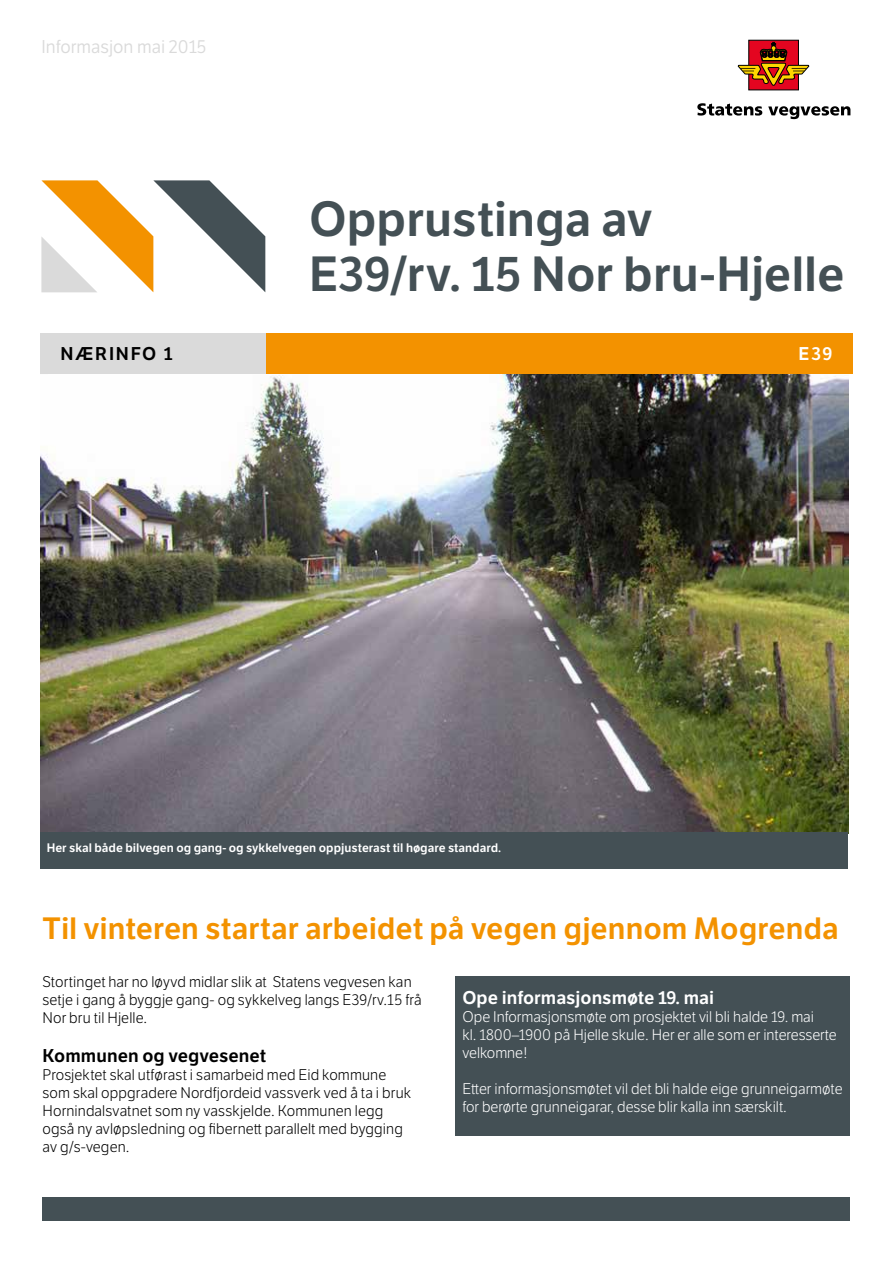
<style>
.page{position:relative;width:893px;height:1263px;background:#fff}
.page>*{position:absolute;margin:0;border:0;box-sizing:border-box;transform-origin:0 0}
.t1{font:600 48px/55.5px "LFT Etica";color:#445055}
.t2{font:600 30px "LFT Etica";color:#f39200}
.t3{font:600 18px "LFT Etica";color:#fff}
.t4{font:600 18px "LFT Etica";letter-spacing:.005em;color:#000}
.t5{font:18px "LFT Etica";color:#dadada}
.t6{font:600 18px "LFT Etica";letter-spacing:.1em;color:#000}
.t7{font:300 15px/18px "LFT Etica";letter-spacing:.01em;color:#000}
.t8{font:300 15px/18px "LFT Etica";color:#fff}
.t9{font:600 12px "LFT Etica";color:#fff}
</style>
<div class="page">
<img style="left:40px;top:373px;width:808px;height:459px">
<div style="left:43px;top:1196px;width:807px;height:24px;background:#445055"></div>
<div style="left:455px;top:975px;width:395px;height:160px;background:#445055"></div>
<svg style="left:697px;top:103px;width:65px;height:13px"></svg>
<svg style="left:768px;top:106px;width:82px;height:13px"></svg>
<div style="left:748px;top:40px;width:51px;height:50px;background:#e40520"></div>
<svg style="left:737px;top:41px;width:73px;height:46px"></svg>
<svg style="left:41px;top:180px;width:224px;height:112px"></svg>
<div style="left:40px;top:333px;width:226px;height:40px;background:#dadada"></div>
<div style="left:266px;top:333px;width:587px;height:40px;background:#f39200"></div>
<div style="left:40px;top:832px;width:808px;height:37px;background:#445055"></div>
<p class="t5" style="left:41px;top:36px;width:166px">Informasjon mai 2015</p>
<h1 class="t1" style="left:309px;top:192px;width:537px">Opprustinga av<br>E39/rv. 15 Nor bru-Hjelle</h1>
<p class="t6" style="left:60px;top:342px;width:114px">NÆRINFO 1</p>
<p class="t3" style="left:799px;top:342px;width:35px">E39</p>
<p class="t9" style="left:47px;top:841px;width:456px">Her skal både bilvegen og gang- og sykkelvegen oppjusterast til høgare standard.</p>
<h2 class="t2" style="left:43px;top:910px;width:798px">Til vinteren startar arbeidet på vegen gjennom Mogrenda</h2>
<p class="t7" style="left:43px;top:973px;width:381px">Stortinget har no løyvd midlar slik at Statens vegvesen kan setje i gang å byggje gang- og sykkelveg langs E39/rv.15 frå<br>Nor bru til Hjelle.</p>
<p class="t4" style="left:43px;top:1045px;width:225px">Kommunen og vegvesenet</p>
<p class="t7" style="left:43px;top:1066px;width:370px">Prosjektet skal utførast i samarbeid med Eid kommune som skal oppgradere Nordfjordeid vassverk ved å ta i bruk Hornindalsvatnet som ny vasskjelde. Kommunen legg også ny avløpsledning og fibernett parallelt med bygging av g/s-vegen.</p>
<p class="t3" style="left:462px;top:987px;width:253px">Ope informasjonsmøte 19. mai</p>
<p class="t8" style="left:462px;top:1008px;width:376px">Ope Informasjonsmøte om prosjektet vil bli halde 19. mai<br>kl. 1800–1900 på Hjelle skule. Her er alle som er interesserte velkomne!</p>
<p class="t8" style="left:462px;top:1080px;width:382px">Etter informasjonsmøtet vil det bli halde eige grunneigarmøte for berørte grunneigarar, desse blir kalla inn særskilt.</p>
</div>
